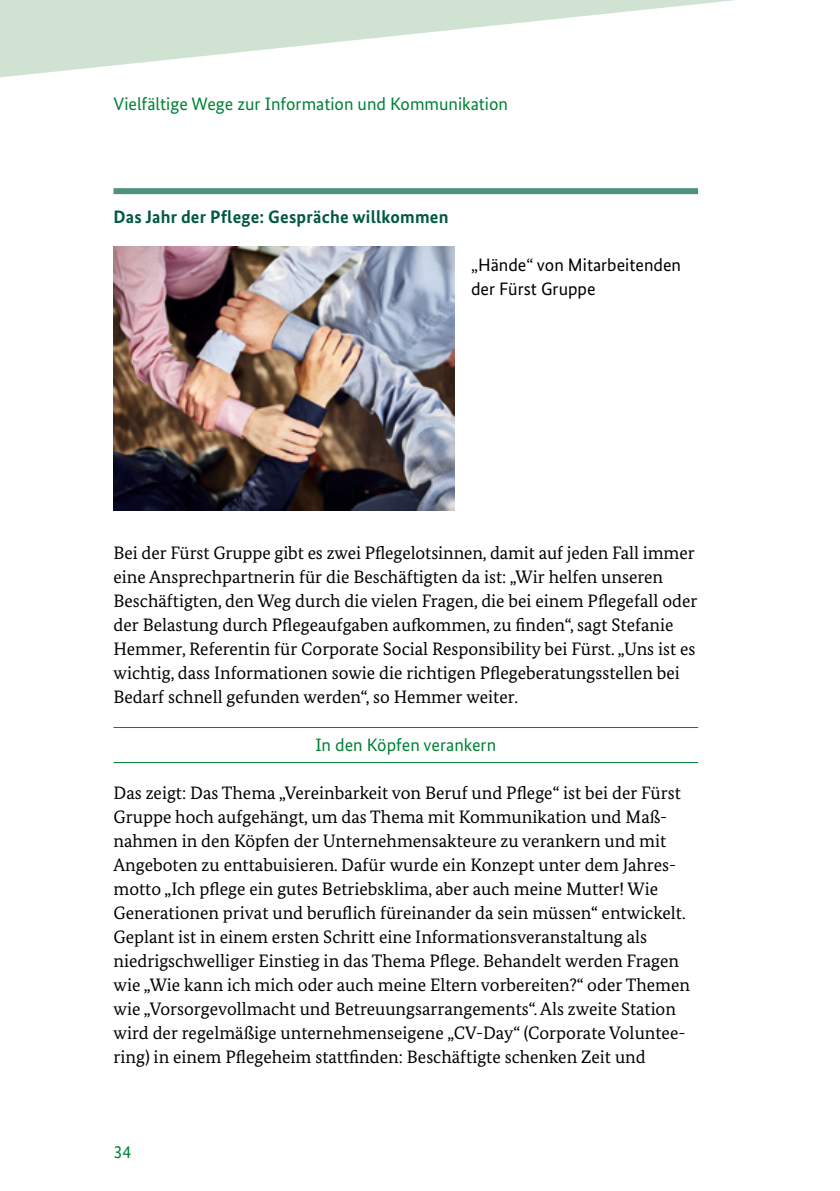
<style>
.page{position:relative;width:840px;height:1191px;background:#fff}
.page>*{position:absolute;margin:0;border:0;box-sizing:border-box;transform-origin:0 0}
.D-01_1-P-Fließtext{font:18px/24px "Bundes Serif";color:#000}
.Zwischenheadline_ne{font:18px "Bundes Sans";color:#008136}
.E-02_2-P-Tipp_FT_sc{font:18px/24px "Bundes Sans";color:#000}
.C-04-H4-HL_4_Balken{font:700 18px "Bundes Sans";letter-spacing:.01em;color:#005840}
</style>
<div class="page">
<svg style="left:0;top:0;width:735px;height:78px"></svg>
<div style="left:113px;top:188px;width:584px;height:6px;background:#4e9180"></div>
<hr style="left:113px;top:727px;width:584px;height:1px;background:#008136">
<hr style="left:113px;top:762px;width:584px;height:1px;background:#008136">
<img style="left:113px;top:246px;width:341px;height:264px">
<p class="Zwischenheadline_ne" style="left:113px;top:93px;width:396px">Vielfältige Wege zur Information und Kommunikation</p>
<h4 class="C-04-H4-HL_4_Balken" style="left:113px;top:205px;width:336px">Das Jahr der Pflege: Gespräche willkommen</h4>
<p class="E-02_2-P-Tipp_FT_sc" style="left:471px;top:252px;width:211px">„Hände“ von Mitarbeitenden der Fürst Gruppe</p>
<p class="D-01_1-P-Fließtext" style="left:113px;top:540px;width:585px">Bei der Fürst Gruppe gibt es zwei Pflegelotsinnen, damit auf jeden Fall immer eine Ansprechpartnerin für die Beschäftigten da ist: „Wir helfen unseren Beschäftigten, den Weg durch die vielen Fragen, die bei einem Pflegefall oder der Belastung durch Pflegeaufgaben aufkommen, zu finden“, sagt Stefanie Hemmer, Referentin für Corporate Social Responsibility bei Fürst. „Uns ist es wichtig, dass Informationen sowie die richtigen Pflegeberatungsstellen bei Bedarf schnell gefunden werden“, so Hemmer weiter.</p>
<p class="Zwischenheadline_ne" style="left:315px;top:733px;width:182px">In den Köpfen verankern</p>
<p class="D-01_1-P-Fließtext" style="left:113px;top:780px;width:577px">Das zeigt: Das Thema „Vereinbarkeit von Beruf und Pflege“ ist bei der Fürst Gruppe hoch aufgehängt, um das Thema mit Kommunikation und Maß&shy;nahmen in den Köpfen der Unternehmensakteure zu verankern und mit Angeboten zu enttabuisieren. Dafür wurde ein Konzept unter dem Jahres&shy;motto „Ich pflege ein gutes Betriebsklima, aber auch meine Mutter! Wie Generationen privat und beruflich füreinander da sein müssen“ entwickelt.<br>Geplant ist in einem ersten Schritt eine Informationsveranstaltung als niedrigschwelliger Einstieg in das Thema Pflege. Behandelt werden Fragen wie „Wie kann ich mich oder auch meine Eltern vorbereiten?“ oder Themen wie „Vorsorgevollmacht und Betreuungsarrangements“. Als zweite Station wird der regelmäßige unternehmenseigene „CV-Day“ (Corporate Voluntee&shy;ring) in einem Pflegeheim stattfinden: Beschäftigte schenken Zeit und</p>
<p class="Zwischenheadline_ne" style="left:113px;top:1141px;width:19px">34</p>
</div>
